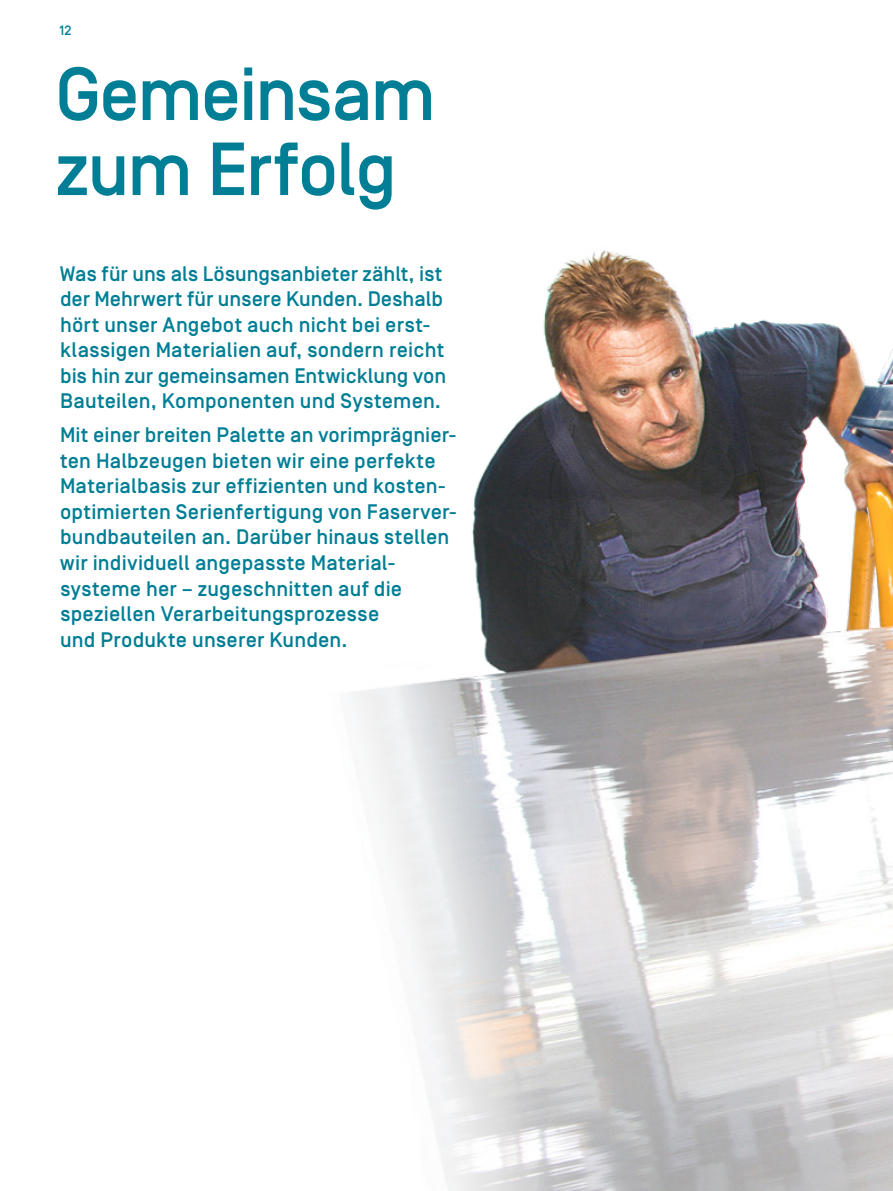
<style>
.page{position:relative;width:893px;height:1191px;background:#fff}
.page>*{position:absolute;margin:0;border:0;box-sizing:border-box;transform-origin:0 0}
.SGL_Headline2_50Pt_Medium_Petrol{font:500 75px/75px "Simplon Norm";letter-spacing:-.025em;color:#007e95}
.SGL_Subline2_14Pt_Medium_Petrol{font:500 21px/25.5px "Simplon Norm";letter-spacing:.01em;color:#007e95}
.Paginierung_links_9Pt_Medium_Petrol{font:500 13.5px "Simplon Norm";color:#007e95}
</style>
<div class="page">
<img style="left:350px;top:250px;width:543px;height:941px">
<p class="Paginierung_links_9Pt_Medium_Petrol" style="left:60px;top:23px;width:13px">12</p>
<p class="SGL_Headline2_50Pt_Medium_Petrol" style="left:55px;top:60px;width:382px">Gemeinsam zum Erfolg</p>
<p class="SGL_Subline2_14Pt_Medium_Petrol" style="left:60px;top:262px;width:384px">Was für uns als Lösungsanbieter zählt, ist</p>
<p class="SGL_Subline2_14Pt_Medium_Petrol" style="left:60px;top:287px;width:388px">der Mehrwert für unsere Kunden. Deshalb hört unser Angebot auch nicht bei erst&shy;klassigen Materialien auf, sondern reicht bis hin zur gemeinsamen Entwicklung von Bauteilen, Komponenten und Systemen.</p>
<p class="SGL_Subline2_14Pt_Medium_Petrol" style="left:60px;top:423px;width:399px">Mit einer breiten Palette an vorimprägnier&shy;ten Halbzeugen bieten wir eine perfekte Materialbasis zur effizienten und kosten&shy;optimierten Serienfertigung von Faserver&shy;bundbauteilen an. Darüber hinaus stellen wir individuell angepasste Material&shy;systeme her – zugeschnitten auf die speziellen Verarbeitungsprozesse<br>und Produkte unserer Kunden.</p>
</div>
